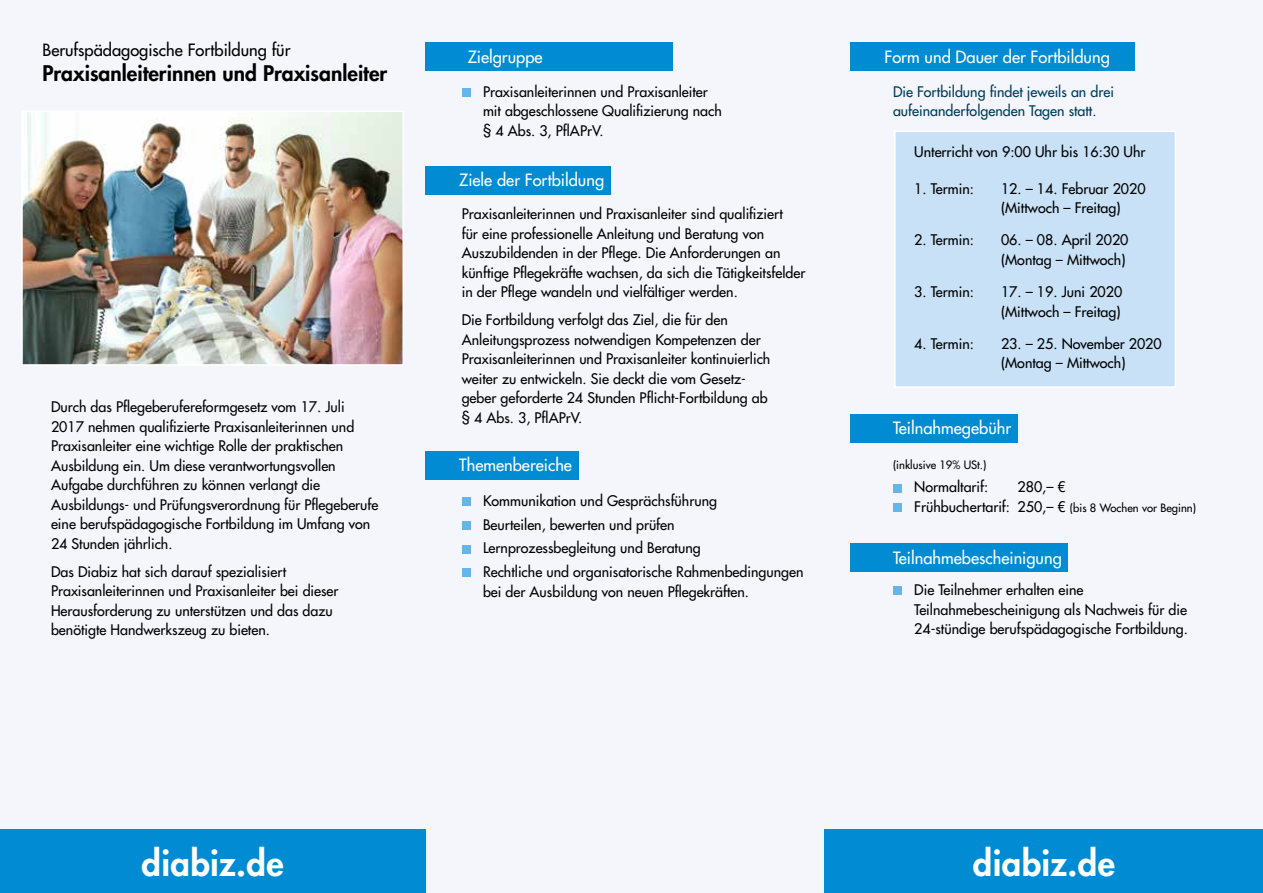
<style>
.page{position:relative;width:1263px;height:893px;background:#f4f6fc}
.page>*{position:absolute;margin:0;border:0;box-sizing:border-box;transform-origin:0 0}
.t1{font:800 34.5px "Futura Std";letter-spacing:.01em;color:#fff}
.t2{font:800 21px "Futura Std";color:#000}
.t3{font:500 16.5px "Futura Std";color:#fff}
.t4{font:500 16.5px "Futura Std";color:#000}
.t5{font:500 14.25px/19.5px "Futura Std";color:#000}
.t6{font:500 14.25px/19.5px "Futura Std";color:#003b5b}
.t7{font:500 11.25px "Futura Std";color:#000}
.s1{font-size:11.25px}
</style>
<div class="page">
<img style="left:24px;top:114px;width:377px;height:249px">
<div style="left:21px;top:111px;width:383px;height:255px;border:2px solid #fff"></div>
<div style="left:825px;top:830px;width:438px;height:63px;background:#008bd2"></div>
<div style="left:425px;top:43px;width:247px;height:28px;background:#008bd2"></div>
<div style="left:894px;top:131px;width:282px;height:257px;background:#c8e1f6;border:2px solid #fff"></div>
<div style="left:425px;top:166px;width:185px;height:29px;background:#008bd2"></div>
<div style="left:425px;top:451px;width:153px;height:28px;background:#008bd2"></div>
<div style="left:850px;top:43px;width:285px;height:28px;background:#008bd2"></div>
<div style="left:850px;top:414px;width:167px;height:29px;background:#008bd2"></div>
<div style="left:850px;top:544px;width:218px;height:28px;background:#008bd2"></div>
<div style="left:462px;top:88px;width:8px;height:9px;background:#63b6e7"></div>
<div style="left:462px;top:497px;width:8px;height:9px;background:#63b6e7"></div>
<div style="left:462px;top:521px;width:8px;height:9px;background:#63b6e7"></div>
<div style="left:462px;top:545px;width:8px;height:8px;background:#63b6e7"></div>
<div style="left:462px;top:569px;width:8px;height:8px;background:#63b6e7"></div>
<div style="left:893px;top:484px;width:8px;height:8px;background:#63b6e7"></div>
<div style="left:893px;top:503px;width:8px;height:9px;background:#63b6e7"></div>
<div style="left:893px;top:587px;width:8px;height:8px;background:#63b6e7"></div>
<div style="left:0;top:830px;width:425px;height:63px;background:#008bd2"></div>
<p class="t4" style="left:43px;top:40px;width:249px">Berufspädagogische Fortbildung für</p>
<h2 class="t2" style="left:43px;top:60px;width:346px">Praxisanleiterinnen und Praxisanleiter</h2>
<p class="t5" style="left:51px;top:397px;width:329px">Durch das Pflegeberufereformgesetz vom 17. Juli 2017 nehmen qualifizierte Praxisanleiterinnen und Praxisanleiter eine wichtige Rolle der praktischen Ausbildung ein. Um diese verantwortungsvollen Aufgabe durchführen zu können verlangt die Ausbildungs- und Prüfungsverordnung für Pflegeberufe eine berufspädagogische Fortbildung im Umfang von 24 Stunden jährlich.</p>
<p class="t5" style="left:51px;top:562px;width:289px">Das Diabiz hat sich darauf spezialisiert Praxisanleiterinnen und Praxisanleiter bei dieser Herausforderung zu unterstützen und das dazu benötigte Handwerkszeug zu bieten.</p>
<p class="t3" style="left:468px;top:46px;width:76px">Zielgruppe</p>
<p class="t5" style="left:483px;top:82px;width:240px">Praxisanleiterinnen und Praxisanleiter mit abgeschlossene Qualifizierung nach § 4 Abs. 3, PflAPrV.</p>
<p class="t3" style="left:459px;top:170px;width:146px">Ziele der Fortbildung</p>
<p class="t5" style="left:462px;top:204px;width:345px">Praxisanleiterinnen und Praxisanleiter sind qualifiziert<br>für eine professionelle Anleitung und Beratung von Auszubildenden in der Pflege. Die Anforderungen an künftige Pflegekräfte wachsen, da sich die Tätigkeitsfelder in der Pflege wandeln und vielfältiger werden.</p>
<p class="t5" style="left:462px;top:310px;width:310px">Die Fortbildung verfolgt das Ziel, die für den Anleitungsprozess notwendigen Kompetenzen der Praxisanleiterinnen und Praxisanleiter kontinuierlich weiter zu entwickeln. Sie deckt die vom Gesetz&shy;geber geforderte 24 Stunden Pflicht-Fortbildung ab § 4 Abs. 3, PflAPrV.</p>
<p class="t3" style="left:459px;top:454px;width:114px">Themenbereiche</p>
<p class="t5" style="left:483px;top:489px;width:322px;line-height:23.7px">Kommunikation und Gesprächsführung<br>Beurteilen, bewerten und prüfen Lernprozessbegleitung und Beratung<br>Rechtliche und organisatorische Rahmenbedingungen</p>
<p class="t5" style="left:483px;top:582px;width:267px">bei der Ausbildung von neuen Pflegekräften.</p>
<p class="t3" style="left:884px;top:46px;width:227px">Form und Dauer der Fortbildung</p>
<p class="t6" style="left:893px;top:82px;width:223px">Die Fortbildung findet jeweils an drei aufeinanderfolgenden Tagen statt.</p>
<p class="t5" style="left:914px;top:142px;width:233px">Unterricht von 9:00 Uhr bis 16:30 Uhr</p>
<p class="t5" style="left:914px;top:179px;width:61px">1. Termin:</p>
<p class="t5" style="left:1001px;top:179px;width:146px">12. – 14. Februar 2020 (Mittwoch – Freitag)</p>
<p class="t5" style="left:914px;top:230px;width:61px">2. Termin:</p>
<p class="t5" style="left:1001px;top:230px;width:129px">06. – 08. April 2020 (Montag – Mittwoch)</p>
<p class="t5" style="left:914px;top:282px;width:61px">3. Termin:</p>
<p class="t5" style="left:1001px;top:282px;width:123px">17. – 19. Juni 2020 (Mittwoch – Freitag)</p>
<p class="t5" style="left:914px;top:334px;width:61px">4. Termin:</p>
<p class="t5" style="left:1001px;top:334px;width:162px">23. – 25. November 2020 (Montag – Mittwoch)</p>
<p class="t3" style="left:893px;top:418px;width:120px">Teilnahmegebühr</p>
<p class="t7" style="left:893px;top:457px;width:95px">(inklusive 19% USt.)</p>
<p class="t5" style="left:914px;top:477px;width:76px">Normaltarif:</p>
<p class="t5" style="left:914px;top:477px;width:283px;text-indent:103px">280,– €<br>Frühbuchertarif: 250,– € <span class="s1">(bis 8 Wochen vor Beginn)</span></p>
<p class="t3" style="left:893px;top:547px;width:170px">Teilnahmebescheinigung</p>
<p class="t5" style="left:914px;top:580px;width:275px">Die Teilnehmer erhalten eine<br>Teilnahmebescheinigung als Nachweis für die<br>24-stündige berufspädagogische Fortbildung.</p>
<h1 class="t1" style="left:142px;top:841px;width:144px">diabiz.de</h1>
<h1 class="t1" style="left:973px;top:841px;width:144px">diabiz.de</h1>
</div>
